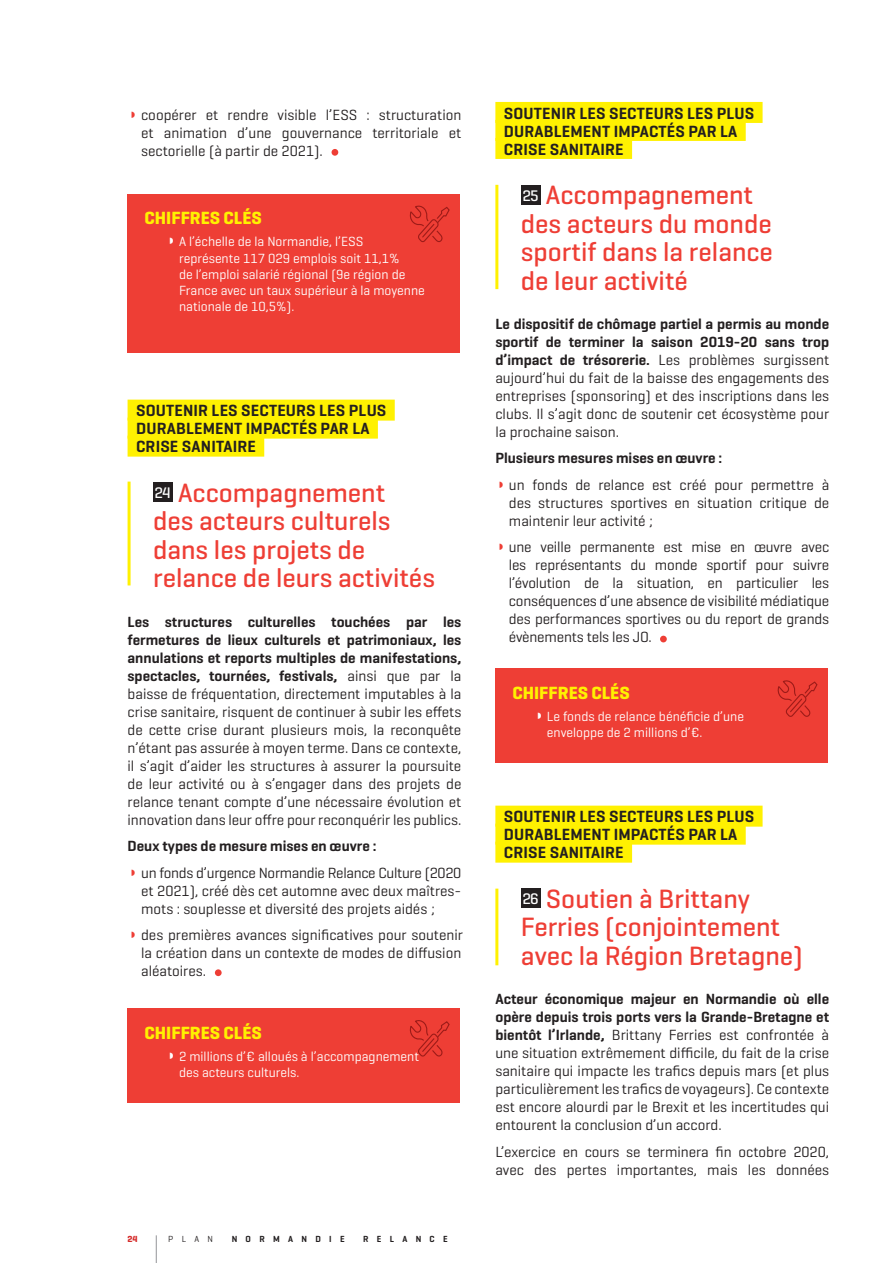
<style>
.page{position:relative;width:893px;height:1263px;background:#fff}
.page>*{position:absolute;margin:0;border:0;box-sizing:border-box;transform-origin:0 0}
.t1{font:500 27px/28.5px "Geogrotesque";color:#ee3e35}
.t2{font:700 18px "Geogrotesque";color:#fff101}
.t3{font:600 16.5px/18px "Geogrotesque";letter-spacing:.01em;color:#231f20}
.t4{font:15px/18px "Geogrotesque";color:#231f20;text-align:justify}
.t5{font:600 15px "Geogrotesque";color:#231f20}
.t6{font:13.5px/16.2px "Geogrotesque";color:#fff}
.t7{font:600 9px "Geogrotesque";letter-spacing:.925em;color:#231f20}
.t8{font:9px "Geogrotesque";color:#231f20}
.t9{font:700 9px "Geogrotesque";color:#d52c2b}
.s1{font-size:15.6px;color:#fff}
.s2{font-weight:600}
</style>
<div class="page">
<svg style="left:156px;top:1235px;width:1px;height:28px"></svg>
<div style="left:128px;top:400px;width:267px;height:21px;background:#fff101"></div>
<div style="left:128px;top:418px;width:250px;height:21px;background:#fff101"></div>
<div style="left:128px;top:436px;width:136px;height:21px;background:#fff101"></div>
<hr style="left:128px;top:482px;width:3px;height:103px;background:#fff101">
<div style="left:153px;top:483px;width:19px;height:19px;background:#231f20"></div>
<div style="left:215px;top:969px;width:7px;height:7px;background:#ee3e35;border-radius:50%"></div>
<div style="left:128px;top:1008px;width:332px;height:95px;background:#ee3e35"></div>
<svg style="left:409px;top:1020px;width:41px;height:37px"></svg>
<div style="left:495px;top:102px;width:268px;height:21px;background:#fff101"></div>
<div style="left:495px;top:120px;width:251px;height:21px;background:#fff101"></div>
<div style="left:495px;top:138px;width:137px;height:21px;background:#fff101"></div>
<div style="left:495px;top:806px;width:268px;height:21px;background:#fff101"></div>
<div style="left:495px;top:824px;width:251px;height:21px;background:#fff101"></div>
<div style="left:495px;top:842px;width:137px;height:21px;background:#fff101"></div>
<hr style="left:495px;top:185px;width:3px;height:104px;background:#fff101">
<div style="left:521px;top:185px;width:19px;height:19px;background:#231f20"></div>
<div style="left:660px;top:636px;width:7px;height:6px;background:#ee3e35;border-radius:50%"></div>
<div style="left:495px;top:668px;width:333px;height:95px;background:#ee3e35"></div>
<svg style="left:777px;top:680px;width:41px;height:37px"></svg>
<hr style="left:495px;top:889px;width:3px;height:76px;background:#fff101">
<div style="left:521px;top:889px;width:19px;height:19px;background:#231f20"></div>
<div style="left:332px;top:149px;width:6px;height:7px;background:#ee3e35;border-radius:50%"></div>
<div style="left:128px;top:194px;width:332px;height:159px;background:#ee3e35"></div>
<svg style="left:409px;top:205px;width:41px;height:38px"></svg>
<p class="t4" style="left:141px;top:105px;width:322px">coopérer et rendre visible l’ESS : structuration et animation d’une gouvernance territoriale et sectorielle (à partir de 2021).</p>
<p class="t2" style="left:145px;top:207px;width:119px">CHIFFRES CLÉS</p>
<p class="t6" style="left:179px;top:233px;width:247px">A l’échelle de la Normandie, l’ESS représente 117 029 emplois soit 11,1%<br>de l’emploi salarié régional (9e région de France avec un taux supérieur à la moyenne nationale de 10,5%).</p>
<p class="t3" style="left:136px;top:402px;width:252px">SOUTENIR LES SECTEURS LES PLUS<br>DURABLEMENT IMPACTÉS PAR LA<br>CRISE SANITAIRE</p>
<h1 class="t1" style="left:153px;top:478px;width:283px"><span class="s1">24</span> Accompagnement<br>des acteurs culturels dans les projets de relance de leurs activités</h1>
<p class="t4" style="left:128px;top:612px;width:335px"><span class="s2">Les structures culturelles touchées par les fermetures de lieux culturels et patrimoniaux, les annulations et reports multiples de manifestations, spectacles, tournées, festivals,</span> ainsi que par la baisse de fréquentation, directement imputables à la crise sanitaire, risquent de continuer à subir les effets de cette crise durant plusieurs mois, la reconquête n’étant pas assurée à moyen terme. Dans ce contexte, il s’agit d’aider les structures à assurer la poursuite de leur activité ou à s’engager dans des projets de relance tenant compte d’une nécessaire évolution et innovation dans leur offre pour reconquérir les publics.</p>
<p class="t5" style="left:128px;top:837px;width:250px">Deux types de mesure mises en œuvre :</p>
<p class="t4" style="left:141px;top:863px;width:322px">un fonds d’urgence Normandie Relance Culture (2020 et 2021), créé dès cet automne avec deux maîtres&shy;mots : souplesse et diversité des projets aidés ;</p>
<p class="t4" style="left:141px;top:925px;width:323px">des premières avances significatives pour soutenir la création dans un contexte de modes de diffusion aléatoires.</p>
<p class="t2" style="left:145px;top:1021px;width:119px">CHIFFRES CLÉS</p>
<p class="t6" style="left:179px;top:1048px;width:241px">2 millions d’€ alloués à l’accompagnement des acteurs culturels.</p>
<p class="t9" style="left:127px;top:1233px;width:12px">24</p>
<p class="t8" style="left:168px;top:1233px;width:46px">PLAN</p>
<p class="t7" style="left:232px;top:1233px;width:114px">NORMANDIE</p>
<p class="t7" style="left:363px;top:1233px;width:86px">RELANCE</p>
<p class="t3" style="left:504px;top:104px;width:252px">SOUTENIR LES SECTEURS LES PLUS<br>DURABLEMENT IMPACTÉS PAR LA<br>CRISE SANITAIRE</p>
<h1 class="t1" style="left:521px;top:180px;width:254px"><span class="s1">25</span> Accompagnement des acteurs du monde sportif dans la relance de leur activité</h1>
<p class="t4" style="left:495px;top:314px;width:335px"><span class="s2">Le dispositif de chômage partiel a permis au monde sportif de terminer la saison 2019-20 sans trop d’impact de trésorerie.</span> Les problèmes surgissent aujourd’hui du fait de la baisse des engagements des entreprises (sponsoring) et des inscriptions dans les clubs. Il s’agit donc de soutenir cet écosystème pour la prochaine saison.</p>
<p class="t5" style="left:495px;top:449px;width:228px">Plusieurs mesures mises en œuvre :</p>
<p class="t4" style="left:509px;top:475px;width:322px">un fonds de relance est créé pour permettre à des structures sportives en situation critique de maintenir leur activité ;</p>
<p class="t4" style="left:509px;top:538px;width:322px">une veille permanente est mise en œuvre avec les représentants du monde sportif pour suivre l’évolution de la situation, en particulier les conséquences d’une absence de visibilité médiatique des performances sportives ou du report de grands évènements tels les JO.</p>
<p class="t2" style="left:512px;top:682px;width:119px">CHIFFRES CLÉS</p>
<p class="t6" style="left:547px;top:708px;width:199px">Le fonds de relance bénéficie d’une enveloppe de 2 millions d’€.</p>
<p class="t3" style="left:504px;top:807px;width:252px">SOUTENIR LES SECTEURS LES PLUS<br>DURABLEMENT IMPACTÉS PAR LA<br>CRISE SANITAIRE</p>
<h1 class="t1" style="left:521px;top:884px;width:283px"><span class="s1">26</span> Soutien à Brittany<br>Ferries (conjointement avec la Région Bretagne)</h1>
<p class="t4" style="left:495px;top:989px;width:335px"><span class="s2">Acteur économique majeur en Normandie où elle opère depuis trois ports vers la Grande-Bretagne et bientôt l’Irlande,</span> Brittany Ferries est confrontée à une situation extrêmement difficile, du fait de la crise sanitaire qui impacte les trafics depuis mars (et plus particulièrement les trafics de voyageurs). Ce contexte est encore alourdi par le Brexit et les incertitudes qui entourent la conclusion d’un accord.</p>
<p class="t4" style="left:495px;top:1142px;width:335px">L’exercice en cours se terminera fin octobre 2020, avec des pertes importantes, mais les données</p>
</div>
